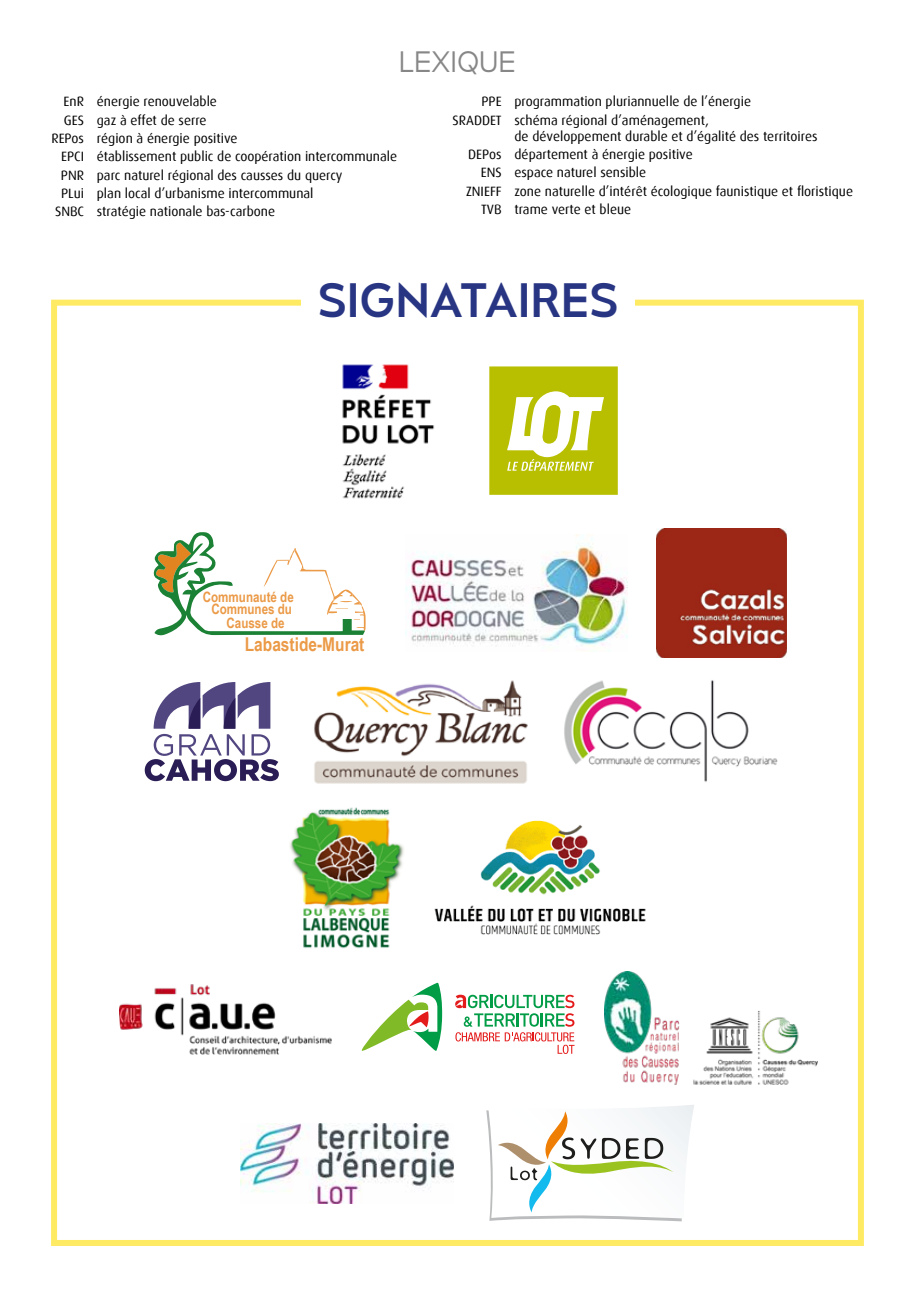
<style>
.page{position:relative;width:915px;height:1297px;background:#fff}
.page>*{position:absolute;margin:0;border:0;box-sizing:border-box;transform-origin:0 0}
.t1{font:45px "Mesmerize Rg";color:#283583}
.t2{font:27px "Mesmerize Lt";color:#878787}
.t3{font:700 19.05px "Arial Narrow";color:#eb9a47}
.t4{font:700 14.25px "Arial Narrow";color:#eb9a47}
.t5{font:13.5px/18.3px "Dax";color:#000}
</style>
<div class="page">
<div style="left:51px;top:300px;width:812px;height:946px;border:6px solid #ffea64"></div>
<div style="left:301px;top:275px;width:333px;height:49px;background:#fff"></div>
<img style="left:119px;top:984px;width:213px;height:71px">
<svg style="left:486px;top:1105px;width:208px;height:116px"></svg>
<svg style="left:153px;top:532px;width:212px;height:104px"></svg>
<svg style="left:145px;top:682px;width:134px;height:99px"></svg>
<img style="left:240px;top:1124px;width:213px;height:80px">
<svg style="left:455px;top:995px;width:119px;height:59px"></svg>
<svg style="left:361px;top:983px;width:81px;height:68px"></svg>
<img style="left:314px;top:680px;width:214px;height:104px">
<img style="left:604px;top:972px;width:212px;height:113px">
<img style="left:564px;top:680px;width:213px;height:102px">
<img style="left:342px;top:364px;width:93px;height:135px">
<img style="left:405px;top:534px;width:221px;height:118px">
<img style="left:656px;top:528px;width:130px;height:130px">
<img style="left:290px;top:807px;width:114px;height:142px">
<svg style="left:489px;top:366px;width:128px;height:129px"></svg>
<img style="left:434px;top:820px;width:212px;height:115px">
<h2 class="t2" style="left:399px;top:46px;width:119px">LEXIQUE</h2>
<p class="t5" style="left:64px;top:93px;width:155px">EnR énergie renouvelable</p>
<p class="t5" style="left:64px;top:111px;width:144px">GES gaz à effet de serre</p>
<p class="t5" style="left:51px;top:129px;width:188px">REPos région à énergie positive</p>
<p class="t5" style="left:61px;top:148px;width:337px">EPCI établissement public de coopération intercommunale</p>
<p class="t5" style="left:61px;top:166px;width:283px">PNR parc naturel régional des causses du quercy</p>
<p class="t5" style="left:61px;top:184px;width:254px">PLui plan local d’urbanisme intercommunal</p>
<p class="t5" style="left:55px;top:202px;width:221px">SNBC stratégie nationale bas-carbone</p>
<p class="t5" style="left:452px;top:93px;width:300px;text-indent:29px">PPE programmation pluriannuelle de l’énergie<br>SRADDET schéma régional d’aménagement,</p>
<p class="t5" style="left:514px;top:127px;width:304px">de développement durable et d’égalité des territoires</p>
<p class="t5" style="left:468px;top:145px;width:226px">DEPos département à énergie positive</p>
<p class="t5" style="left:480px;top:164px;width:167px">ENS espace naturel sensible</p>
<p class="t5" style="left:466px;top:182px;width:388px">ZNIEFF zone naturelle d’intérêt écologique faunistique et floristique</p>
<p class="t5" style="left:481px;top:200px;width:151px">TVB trame verte et bleue</p>
<h1 class="t1" style="left:317px;top:273px;width:302px">SIGNATAIRES</h1>
<p class="t4" style="left:203px;top:586px;width:92px">Communauté de</p>
<p class="t4" style="left:211px;top:598px;width:82px">Communes du</p>
<p class="t4" style="left:226px;top:612px;width:60px">Causse de</p>
<h3 class="t3" style="left:245px;top:630px;width:121px">Labastide-Murat</h3>
</div>
